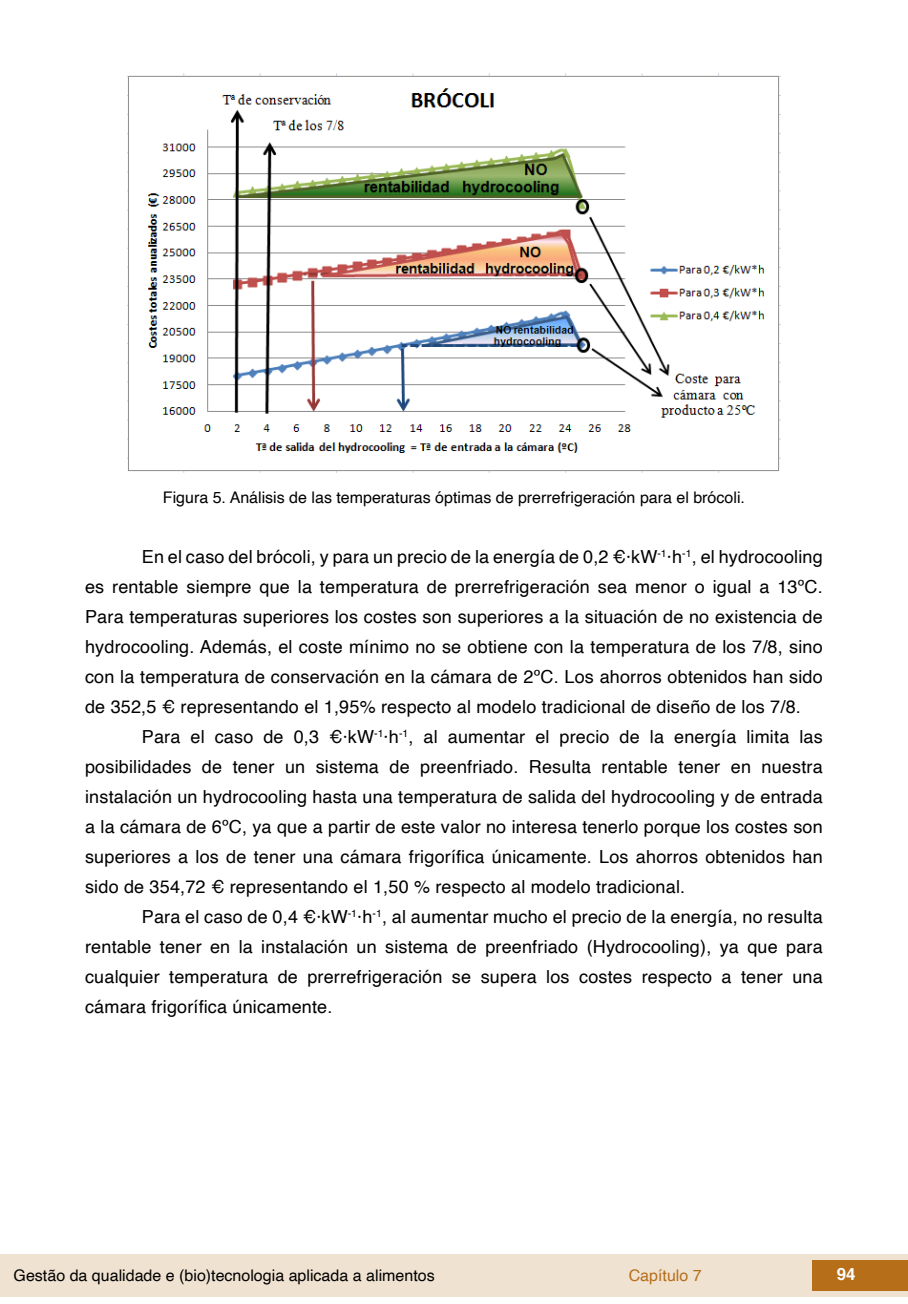
<style>
.page{position:relative;width:908px;height:1304px;background:#fff}
.page>*{position:absolute;margin:0;border:0;box-sizing:border-box;transform-origin:0 0}
.t1{font:18px/30px "Helvetica";letter-spacing:.01em;color:#000;text-align:justify}
.t2{font:700 16.8px "Helvetica";color:#fff}
.t3{font:16px "Helvetica";color:#000}
.t4{font:16px "Helvetica";color:#b66e19}
</style>
<div class="page">
<div style="left:0;top:1254px;width:906px;height:43px;background:#f0e2d1"></div>
<div style="left:812px;top:1261px;width:95px;height:30px;background:#b66e19"></div>
<img style="left:127px;top:74px;width:653px;height:399px">
<p class="t3" style="left:163px;top:485px;width:583px">Figura 5. Análisis de las temperaturas óptimas de prerrefrigeración para el brócoli.</p>
<p class="t1" style="left:85px;top:542px;width:738px;text-indent:57px">En el caso del brócoli, y para un precio de la energía de 0,2 €·kW<sup>-1</sup>·h<sup>-1</sup>, el hydrocooling es rentable siempre que la temperatura de prerrefrigeración sea menor o igual a 13ºC.<br>Para temperaturas superiores los costes son superiores a la situación de no existencia de hydrocooling. Además, el coste mínimo no se obtiene con la temperatura de los 7/8, sino con la temperatura de conservación en la cámara de 2ºC. Los ahorros obtenidos han sido de 352,5 € representando el 1,95% respecto al modelo tradicional de diseño de los 7/8.</p>
<p class="t1" style="left:85px;top:722px;width:738px;text-indent:57px">Para el caso de 0,3 €·kW<sup>-1</sup>·h<sup>-1</sup>, al aumentar el precio de la energía limita las posibilidades de tener un sistema de preenfriado. Resulta rentable tener en nuestra instalación un hydrocooling hasta una temperatura de salida del hydrocooling y de entrada a la cámara de 6ºC, ya que a partir de este valor no interesa tenerlo porque los costes son superiores a los de tener una cámara frigorífica únicamente. Los ahorros obtenidos han sido de 354,72 € representando el 1,50 % respecto al modelo tradicional.</p>
<p class="t1" style="left:85px;top:902px;width:738px;text-indent:57px">Para el caso de 0,4 €·kW<sup>-1</sup>·h<sup>-1</sup>, al aumentar mucho el precio de la energía, no resulta rentable tener en la instalación un sistema de preenfriado (Hydrocooling), ya que para cualquier temperatura de prerrefrigeración se supera los costes respecto a tener una cámara frigorífica únicamente.</p>
<p class="t3" style="left:14px;top:1263px;width:422px">Gestão da qualidade e (bio)tecnologia aplicada a alimentos</p>
<p class="t4" style="left:628px;top:1263px;width:74px">Capítulo 7</p>
<p class="t2" style="left:836px;top:1261px;width:20px">94</p>
</div>
